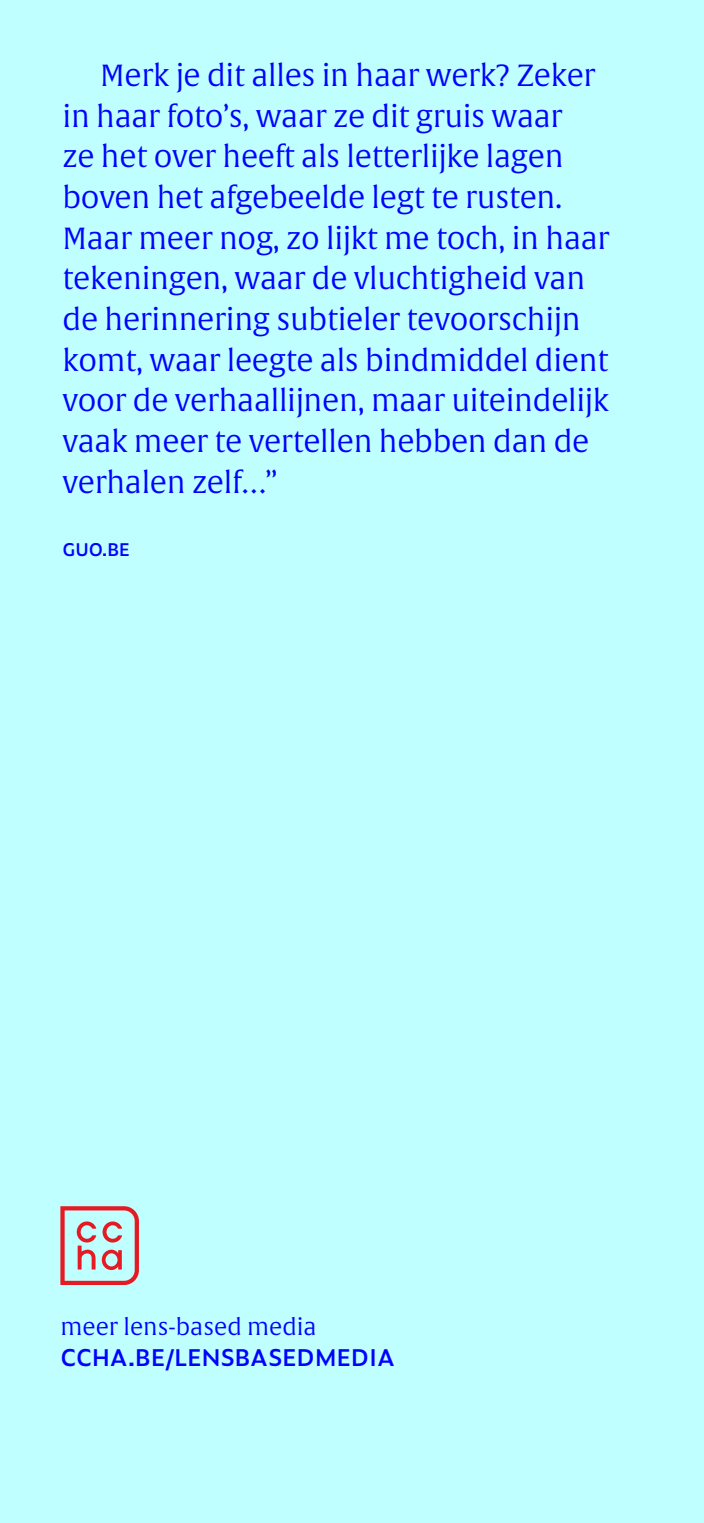
<style>
.page{position:relative;width:704px;height:1523px;background:#fff}
.page>*{position:absolute;margin:0;border:0;box-sizing:border-box;transform-origin:0 0}
.t1{font:30px/40.6px "Alverata Lt";letter-spacing:-.01em;color:#00f}
.t2{font:600 23.06px "Zeitung Pro";color:#00f}
.t3{font:23.06px "Alverata Lt";color:#00f}
.t4{font:600 17.5px "Zeitung Pro";color:#00f}
</style>
<div class="page">
<div style="left:0;top:0;width:703px;height:1522px;background:#bfffff"></div>
<svg style="left:60px;top:1206px;width:79px;height:78px"></svg>
<p class="t1" style="left:62px;top:56px;width:548px;text-indent:38px">Merk je dit alles in haar werk? Zeker in haar foto’s, waar ze dit gruis waar<br>ze het over heeft als letterlijke lagen boven het afgebeelde legt te rusten.<br>Maar meer nog, zo lijkt me toch, in haar tekeningen, waar de vluchtigheid van de herinnering subtieler tevoorschijn komt, waar leegte als bindmiddel dient voor de verhaallijnen, maar uiteindelijk vaak meer te vertellen hebben dan de verhalen zelf…”</p>
<p class="t4" style="left:62px;top:536px;width:69px">GUO.BE</p>
<p class="t3" style="left:60px;top:1312px;width:257px">meer lens-based media</p>
<p class="t2" style="left:60px;top:1339px;width:336px">CCHA.BE/LENSBASEDMEDIA</p>
</div>
